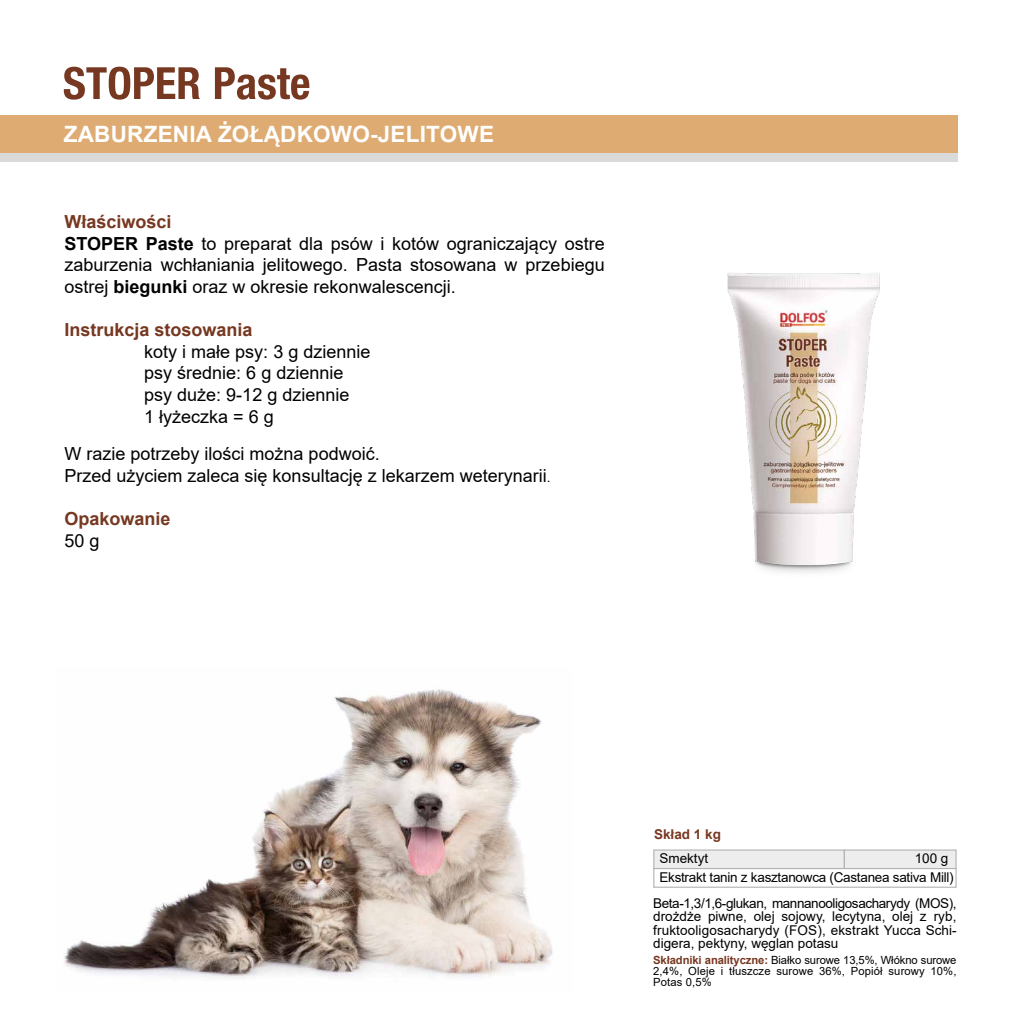
<style>
.page{position:relative;width:1021px;height:1021px;background:#fff}
.page>*{position:absolute;margin:0;border:0;box-sizing:border-box;transform-origin:0 0}
.t1{font:700 22.5px "Arial";letter-spacing:.01em;color:#fff}
.t2{font:18px/21.6px "Arial";color:#000}
.t3{font:700 18px "Arial";color:#763821}
.t4{font:13.5px/13.5px "Arial";color:#000;text-align:justify}
.t5{font:13.5px/18.4px "Arial";letter-spacing:-.02em;color:#000}
.t6{font:700 13.5px "Arial";color:#763821}
.t7{font:11.25px/11.2px "Arial";letter-spacing:.01em;color:#000;text-align:justify}
.s1{font-weight:700;color:#763821}
.s2{font-weight:700}
.s3{font-size:13.5px}
</style>
<div class="page">
<img style="left:64px;top:689px;width:489px;height:289px">
<img style="left:727px;top:149px;width:231px;height:424px">
<div style="left:0;top:118px;width:957px;height:44px;background:#dadada"></div>
<div style="left:0;top:115px;width:957px;height:38px;background:#deac73"></div>
<div style="left:653px;top:849px;width:191px;height:20px;background:#ededed;border:1px solid #b3b2b2"></div>
<div style="left:843px;top:849px;width:113px;height:20px;background:#ededed;border:1px solid #b3b2b2"></div>
<div style="left:653px;top:868px;width:303px;height:19px;background:#fff;border:1px solid #b3b2b2"></div>
<svg style="left:64px;top:67px;width:136px;height:33px"></svg>
<svg style="left:215px;top:67px;width:94px;height:33px"></svg>
<hr style="left:1020px;top:115px;width:1px;height:38px;background:#6abfa9">
<p class="t1" style="left:64px;top:119px;width:432px">ZABURZENIA ŻOŁĄDKOWO-JELITOWE</p>
<p class="t2" style="left:64px;top:211px;width:541px"><span class="s1">Właściwości<br></span><span class="s2">STOPER Paste</span> to preparat dla psów i kotów ograniczający ostre zaburzenia wchłaniania jelitowego. Pasta stosowana w przebiegu ostrej <span class="s2">biegunki</span> oraz w okresie rekonwalescencji.</p>
<p class="t3" style="left:64px;top:317px;width:190px">Instrukcja stosowania</p>
<p class="t2" style="left:144px;top:340px;width:228px">koty i małe psy: 3 g dziennie psy średnie: 6 g dziennie psy duże: 9-12 g dziennie<br>1 łyżeczka = 6 g</p>
<p class="t2" style="left:64px;top:443px;width:487px">W razie potrzeby ilości można podwoić.<br>Przed użyciem zaleca się konsultację z lekarzem weterynarii<span class="s3">.</span></p>
<p class="t3" style="left:64px;top:506px;width:108px">Opakowanie</p>
<p class="t2" style="left:64px;top:529px;width:37px">50 g</p>
<p class="t6" style="left:654px;top:825px;width:68px">Skład 1 kg</p>
<p class="t4" style="left:659px;top:851px;width:50px">Smektyt</p>
<p class="t5" style="left:659px;top:849px;width:296px;text-indent:255px">100 g<br>Ekstrakt tanin z kasztanowca (Castanea sativa Mill)</p>
<p class="t4" style="left:653px;top:896px;width:305px">Beta-1,3/1,6-glukan, mannanooligosacharydy (MOS), drożdże piwne, olej sojowy, lecytyna, olej z ryb, fruktooligosacharydy (FOS), ekstrakt Yucca Schi&shy;digera, pektyny, węglan potasu</p>
<p class="t7" style="left:653px;top:954px;width:305px"><span class="s1">Składniki analityczne:</span> Białko surowe 13,5%, Włókno surowe 2,4%, Oleje i tłuszcze surowe 36%, Popiół surowy 10%, Potas 0,5%</p>
</div>
